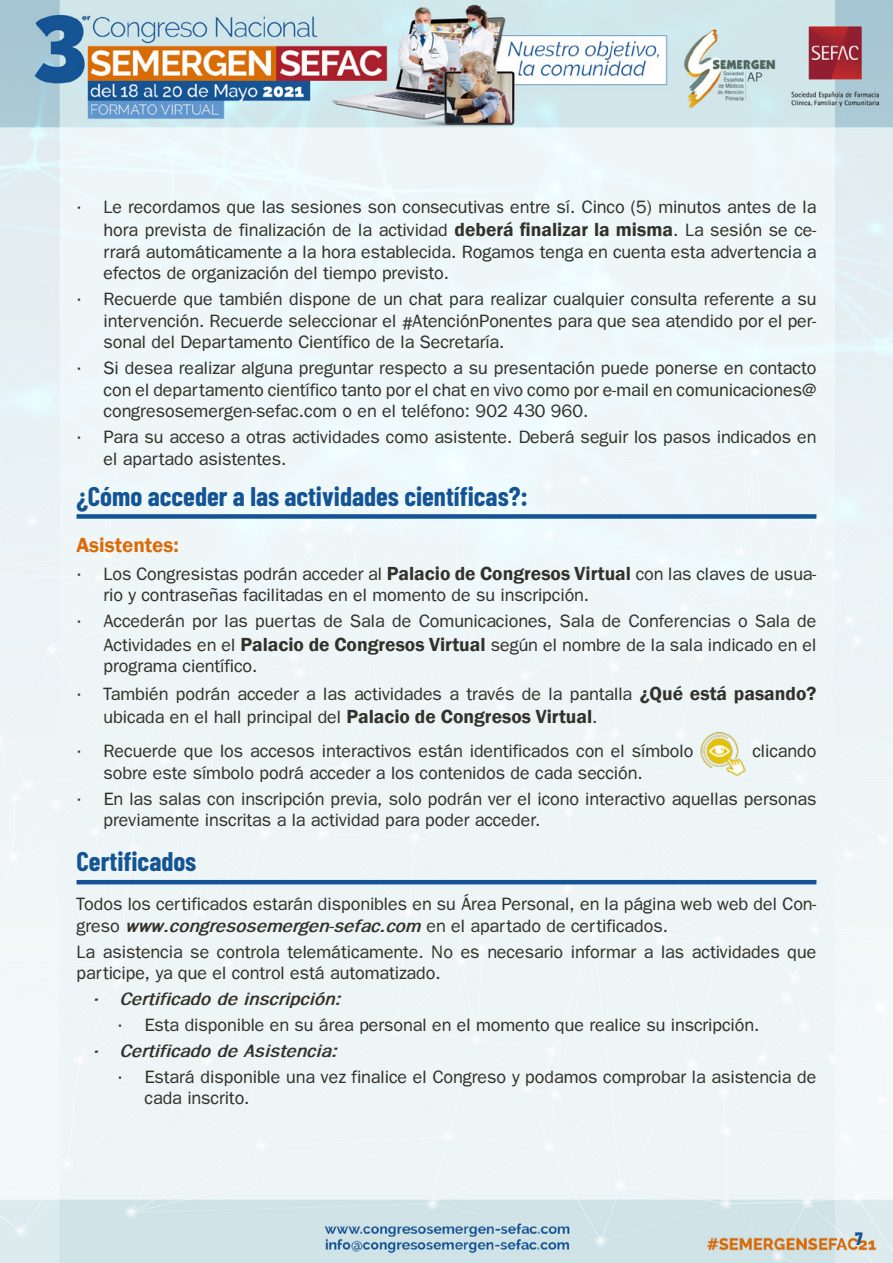
<style>
.page{position:relative;width:893px;height:1263px;background:#fff}
.page>*{position:absolute;margin:0;border:0;box-sizing:border-box;transform-origin:0 0}
.t1{font:700 27px "Barlow Condensed";color:#145494}
.t2{font:600 21px "Franklin Gothic";color:#db6b07}
.t3{font:18px/21.6px "Franklin Gothic";color:#32322a}
.t4{font:italic 700 18px "Franklin Gothic";color:#32322a}
.t5{font:800 18px "Barlow Condensed";color:#145494}
.s1{font-weight:600;font-size:19.5px}
.s2{font-weight:700;font-style:italic}
</style>
<div class="page">
<img style="left:0;top:0;width:893px;height:1263px">
<div style="left:77px;top:514px;width:739px;height:5px;background:#145494"></div>
<hr style="left:77px;top:880px;width:739px;height:4px;background:#145494">
<img style="left:700px;top:731px;width:45px;height:44px">
<p class="t3" style="left:77px;top:194px;width:741px;line-height:23.4px;text-align:right">• Le recordamos que las sesiones son consecutivas entre sí. Cinco (5) minutos antes de la hora prevista de finalización de la actividad <span class="s1">deberá finalizar la misma</span>. La sesión se ce-</p>
<p class="t3" style="left:104px;top:240px;width:714px">rrará automáticamente a la hora establecida. Rogamos tenga en cuenta esta advertencia a efectos de organización del tiempo previsto.</p>
<p class="t3" style="left:104px;top:288px;width:714px;text-align:justify;text-indent:-27px">• Recuerde que también dispone de un chat para realizar cualquier consulta referente a su intervención. Recuerde seleccionar el #AtenciónPonentes para que sea atendido por el per&shy;sonal del Departamento Científico de la Secretaría.</p>
<p class="t3" style="left:104px;top:357px;width:714px;text-align:justify;text-indent:-27px">• Si desea realizar alguna preguntar respecto a su presentación puede ponerse en contacto con el departamento científico tanto por el chat en vivo como por e-mail en comunicaciones@ congresosemergen-sefac.com o en el teléfono: 902 430 960.</p>
<p class="t3" style="left:104px;top:426px;width:714px;text-indent:-27px">• Para su acceso a otras actividades como asistente. Deberá seguir los pasos indicados en el apartado asistentes.</p>
<h1 class="t1" style="left:77px;top:479px;width:453px">¿Cómo acceder a las actividades científicas?:</h1>
<p class="t2" style="left:77px;top:532px;width:104px">Asistentes:</p>
<p class="t3" style="left:104px;top:563px;width:714px;text-indent:-27px">• Los Congresistas podrán acceder al <span class="s1">Palacio de Congresos Virtual</span> con las claves de usua&shy;rio y contraseñas facilitadas en el momento de su inscripción.</p>
<p class="t3" style="left:77px;top:609px;width:741px;line-height:23.4px;text-align:right">• Accederán por las puertas de Sala de Comunicaciones, Sala de Conferencias o Sala de<br>Actividades en el <span class="s1">Palacio de Congresos Virtual</span> según el nombre de la sala indicado en el</p>
<p class="t3" style="left:104px;top:655px;width:156px">programa científico.</p>
<p class="t3" style="left:104px;top:682px;width:714px;line-height:23.4px;text-indent:-27px">• También podrán acceder a las actividades a través de la pantalla <span class="s1">¿Qué está pasando? </span>ubicada en el hall principal del <span class="s1">Palacio de Congresos Virtual</span>.</p>
<p class="t3" style="left:77px;top:740px;width:618px">• Recuerde que los accesos interactivos están identificados con el símbolo</p>
<p class="t3" style="left:752px;top:740px;width:66px">clicando</p>
<p class="t3" style="left:104px;top:762px;width:541px">sobre este símbolo podrá acceder a los contenidos de cada sección.</p>
<p class="t3" style="left:104px;top:787px;width:714px;text-indent:-27px">• En las salas con inscripción previa, solo podrán ver el icono interactivo aquellas personas previamente inscritas a la actividad para poder acceder.</p>
<h1 class="t1" style="left:77px;top:845px;width:121px">Certificados</h1>
<p class="t3" style="left:77px;top:893px;width:741px">Todos los certificados estarán disponibles en su Área Personal, en la página web web del Con&shy;greso <span class="s2">www.congresosemergen-sefac.com</span> en el apartado de certificados.</p>
<p class="t3" style="left:77px;top:940px;width:741px">La asistencia se controla telemáticamente. No es necesario informar a las actividades que participe, ya que el control está automatizado.</p>
<p class="t4" style="left:92px;top:989px;width:250px">• Certificado de inscripción:</p>
<p class="t3" style="left:118px;top:1014px;width:643px">• Esta disponible en su área personal en el momento que realice su inscripción.</p>
<p class="t4" style="left:92px;top:1040px;width:246px">• Certificado de Asistencia:</p>
<p class="t3" style="left:145px;top:1065px;width:673px;text-indent:-27px">• Estará disponible una vez finalice el Congreso y podamos comprobar la asistencia de cada inscrito.</p>
<p class="t5" style="left:855px;top:1228px;width:9px">7</p>
</div>
